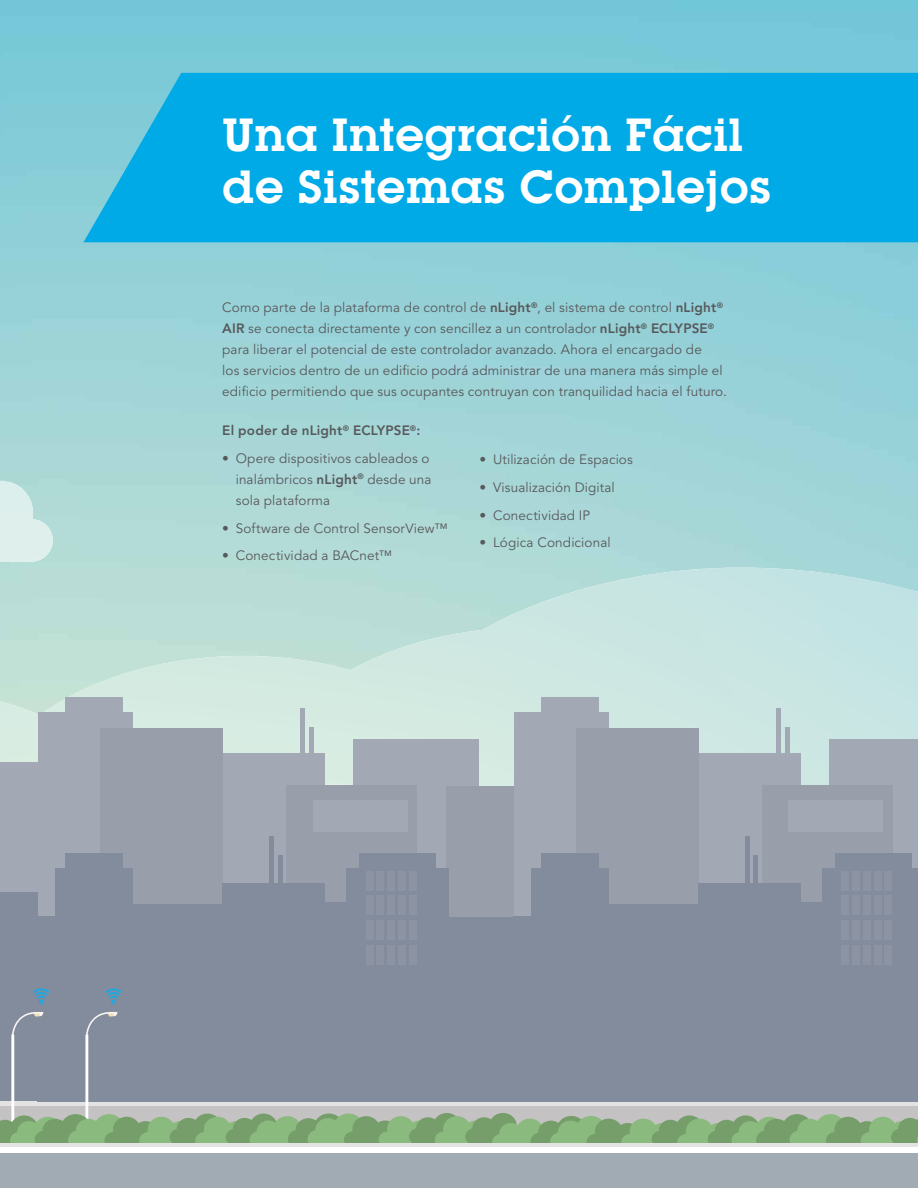
<style>
.page{position:relative;width:918px;height:1188px;background:#fff}
.page>*{position:absolute;margin:0;border:0;box-sizing:border-box;transform-origin:0 0}
.t1{font:600 45.75px/51.6px "Lubalin Graph IT Cby BT";color:#fff}
.t2{font:13.5px/21px "Avenir LT Std";letter-spacing:.01em;color:#58595b}
.t3{font:800 13.5px "Avenir LT Std";letter-spacing:.015em;color:#58595b}
.s1{font-weight:800}
</style>
<div class="page">
<img style="left:0;top:0;width:918px;height:701px">
<div style="left:0;top:762px;width:40px;height:153px;background:#a3a8b5"></div>
<div style="left:0;top:892px;width:40px;height:218px;background:#828c9c"></div>
<svg style="left:40px;top:509px;width:878px;height:408px;background:#b2dad6"></svg>
<div style="left:643px;top:568px;width:202px;height:198px;background:#c9e6e3"></div>
<img style="left:553px;top:576px;width:90px;height:152px">
<div style="left:844px;top:576px;width:74px;height:163px;background:#c3e4e4"></div>
<img style="left:508px;top:598px;width:46px;height:189px">
<img style="left:419px;top:616px;width:90px;height:128px">
<div style="left:173px;top:656px;width:135px;height:98px;background:#d5ebe2"></div>
<img style="left:352px;top:642px;width:68px;height:97px">
<img style="left:84px;top:662px;width:90px;height:66px">
<div style="left:307px;top:661px;width:46px;height:124px;background:#d5ebe2"></div>
<img style="left:39px;top:689px;width:46px;height:23px">
<img style="left:352px;top:744px;width:1px;height:41px">
<img style="left:478px;top:744px;width:31px;height:43px">
<img style="left:801px;top:766px;width:28px;height:19px">
<div style="left:0;top:1151px;width:918px;height:37px;background:#a1abb3"></div>
<div style="left:223px;top:754px;width:102px;height:152px;background:#a3a8b5"></div>
<div style="left:353px;top:739px;width:125px;height:177px;background:#a3a8b5"></div>
<div style="left:286px;top:785px;width:130px;height:152px;background:#999eab"></div>
<div style="left:446px;top:787px;width:77px;height:177px;background:#999eab"></div>
<div style="left:300px;top:709px;width:5px;height:51px;background:#a3a8b5"></div>
<hr style="left:309px;top:727px;width:4px;height:34px;background:#a3a8b5">
<div style="left:38px;top:712px;width:95px;height:204px;background:#a3a8b5"></div>
<div style="left:100px;top:728px;width:123px;height:204px;background:#999eab"></div>
<div style="left:65px;top:697px;width:58px;height:16px;background:#a3a8b5"></div>
<div style="left:223px;top:883px;width:102px;height:219px;background:#828c9c"></div>
<div style="left:307px;top:902px;width:71px;height:200px;background:#828c9c"></div>
<div style="left:347px;top:868px;width:102px;height:234px;background:#828c9c"></div>
<div style="left:446px;top:917px;width:77px;height:185px;background:#828c9c"></div>
<div style="left:360px;top:853px;width:76px;height:17px;background:#828c9c"></div>
<div style="left:269px;top:836px;width:5px;height:54px;background:#828c9c"></div>
<hr style="left:278px;top:855px;width:4px;height:36px;background:#828c9c">
<div style="left:38px;top:917px;width:24px;height:185px;background:#828c9c"></div>
<div style="left:56px;top:868px;width:77px;height:234px;background:#828c9c"></div>
<div style="left:100px;top:904px;width:123px;height:198px;background:#828c9c"></div>
<div style="left:65px;top:853px;width:58px;height:17px;background:#828c9c"></div>
<div style="left:409px;top:871px;width:7px;height:20px;background:#8c94a3"></div>
<div style="left:398px;top:871px;width:8px;height:20px;background:#8c94a3"></div>
<div style="left:387px;top:871px;width:8px;height:20px;background:#8c94a3"></div>
<div style="left:376px;top:871px;width:8px;height:20px;background:#8c94a3"></div>
<div style="left:366px;top:871px;width:8px;height:20px;background:#8c94a3"></div>
<div style="left:409px;top:896px;width:7px;height:19px;background:#8c94a3"></div>
<div style="left:398px;top:896px;width:8px;height:19px;background:#8c94a3"></div>
<div style="left:387px;top:896px;width:8px;height:19px;background:#8c94a3"></div>
<div style="left:376px;top:896px;width:8px;height:19px;background:#8c94a3"></div>
<div style="left:366px;top:896px;width:8px;height:19px;background:#8c94a3"></div>
<div style="left:409px;top:920px;width:7px;height:20px;background:#8c94a3"></div>
<div style="left:398px;top:920px;width:8px;height:20px;background:#8c94a3"></div>
<div style="left:387px;top:920px;width:8px;height:20px;background:#8c94a3"></div>
<div style="left:376px;top:920px;width:8px;height:20px;background:#8c94a3"></div>
<div style="left:366px;top:920px;width:8px;height:20px;background:#8c94a3"></div>
<div style="left:409px;top:945px;width:7px;height:20px;background:#8c94a3"></div>
<div style="left:398px;top:945px;width:8px;height:20px;background:#8c94a3"></div>
<div style="left:387px;top:945px;width:8px;height:20px;background:#8c94a3"></div>
<div style="left:376px;top:945px;width:8px;height:20px;background:#8c94a3"></div>
<div style="left:366px;top:945px;width:8px;height:20px;background:#8c94a3"></div>
<div style="left:313px;top:800px;width:94px;height:32px;background:#a3a8b5"></div>
<div style="left:698px;top:754px;width:103px;height:152px;background:#a3a8b5"></div>
<div style="left:829px;top:739px;width:89px;height:177px;background:#a3a8b5"></div>
<div style="left:762px;top:785px;width:130px;height:152px;background:#999eab"></div>
<hr style="left:776px;top:709px;width:4px;height:51px;background:#a3a8b5">
<hr style="left:785px;top:727px;width:4px;height:34px;background:#a3a8b5">
<div style="left:514px;top:712px;width:95px;height:204px;background:#a3a8b5"></div>
<div style="left:576px;top:728px;width:122px;height:204px;background:#999eab"></div>
<div style="left:541px;top:697px;width:58px;height:16px;background:#a3a8b5"></div>
<div style="left:698px;top:883px;width:103px;height:219px;background:#828c9c"></div>
<div style="left:783px;top:902px;width:71px;height:200px;background:#828c9c"></div>
<div style="left:822px;top:868px;width:96px;height:234px;background:#828c9c"></div>
<div style="left:835px;top:853px;width:77px;height:17px;background:#828c9c"></div>
<hr style="left:745px;top:836px;width:4px;height:54px;background:#828c9c">
<hr style="left:754px;top:855px;width:4px;height:36px;background:#828c9c">
<div style="left:513px;top:917px;width:25px;height:185px;background:#828c9c"></div>
<div style="left:531px;top:868px;width:78px;height:234px;background:#828c9c"></div>
<div style="left:576px;top:904px;width:122px;height:198px;background:#828c9c"></div>
<div style="left:541px;top:853px;width:58px;height:17px;background:#828c9c"></div>
<div style="left:884px;top:871px;width:8px;height:20px;background:#8c94a3"></div>
<div style="left:874px;top:871px;width:8px;height:20px;background:#8c94a3"></div>
<div style="left:863px;top:871px;width:8px;height:20px;background:#8c94a3"></div>
<div style="left:852px;top:871px;width:8px;height:20px;background:#8c94a3"></div>
<div style="left:841px;top:871px;width:8px;height:20px;background:#8c94a3"></div>
<div style="left:884px;top:896px;width:8px;height:19px;background:#8c94a3"></div>
<div style="left:874px;top:896px;width:8px;height:19px;background:#8c94a3"></div>
<div style="left:863px;top:896px;width:8px;height:19px;background:#8c94a3"></div>
<div style="left:852px;top:896px;width:8px;height:19px;background:#8c94a3"></div>
<div style="left:841px;top:896px;width:8px;height:19px;background:#8c94a3"></div>
<div style="left:884px;top:920px;width:8px;height:20px;background:#8c94a3"></div>
<div style="left:874px;top:920px;width:8px;height:20px;background:#8c94a3"></div>
<div style="left:863px;top:920px;width:8px;height:20px;background:#8c94a3"></div>
<div style="left:852px;top:920px;width:8px;height:20px;background:#8c94a3"></div>
<div style="left:841px;top:920px;width:8px;height:20px;background:#8c94a3"></div>
<div style="left:884px;top:945px;width:8px;height:20px;background:#8c94a3"></div>
<div style="left:874px;top:945px;width:8px;height:20px;background:#8c94a3"></div>
<div style="left:863px;top:945px;width:8px;height:20px;background:#8c94a3"></div>
<div style="left:852px;top:945px;width:8px;height:20px;background:#8c94a3"></div>
<div style="left:841px;top:945px;width:8px;height:20px;background:#8c94a3"></div>
<div style="left:788px;top:800px;width:95px;height:32px;background:#a3a8b5"></div>
<svg style="left:0;top:1012px;width:918px;height:135px"></svg>
<div style="left:482px;top:1143px;width:436px;height:10px;background:#e3e3e3"></div>
<div style="left:0;top:1147px;width:918px;height:6px;background:#fff"></div>
<img style="left:0;top:481px;width:53px;height:81px">
<svg style="left:33px;top:988px;width:16px;height:16px"></svg>
<svg style="left:106px;top:988px;width:16px;height:16px"></svg>
<div style="left:83px;top:73px;width:835px;height:169px;background:#00aae7"></div>
<h1 class="t1" style="left:222px;top:109px;width:551px">Una Integración Fácil de Sistemas Complejos</h1>
<p class="t2" style="left:222px;top:298px;width:506px">Como parte de la plataforma de control de <span class="s1">nLight</span><sup>®</sup>, el sistema de control <span class="s1">nLight</span><sup>® </sup><span class="s1">AIR</span> se conecta directamente y con sencillez a un controlador <span class="s1">nLight</span><sup>®</sup> <span class="s1">ECLYPSE</span><sup>® </sup>para liberar el potencial de este controlador avanzado. Ahora el encargado de<br>los servicios dentro de un edificio podrá administrar de una manera más simple el edificio permitiendo que sus ocupantes contruyan con tranquilidad hacia el futuro.</p>
<p class="t3" style="left:222px;top:422px;width:200px">El poder de nLight<sup>®</sup> ECLYPSE<sup>®</sup>:</p>
<p class="t2" style="left:236px;top:448px;width:197px;text-indent:-13px">• Opere dispositivos cableados o inalámbricos <span class="s1">nLight</span><sup>®</sup> desde una sola plataforma</p>
<p class="t2" style="left:222px;top:518px;width:227px">• Software de Control SensorView™</p>
<p class="t2" style="left:222px;top:546px;width:171px">• Conectividad a BACnet™</p>
<p class="t2" style="left:480px;top:449px;width:155px">• Utilización de Espacios</p>
<p class="t2" style="left:480px;top:477px;width:137px">• Visualización Digital</p>
<p class="t2" style="left:480px;top:505px;width:112px">• Conectividad IP</p>
<p class="t2" style="left:480px;top:533px;width:133px">• Lógica Condicional</p>
</div>
